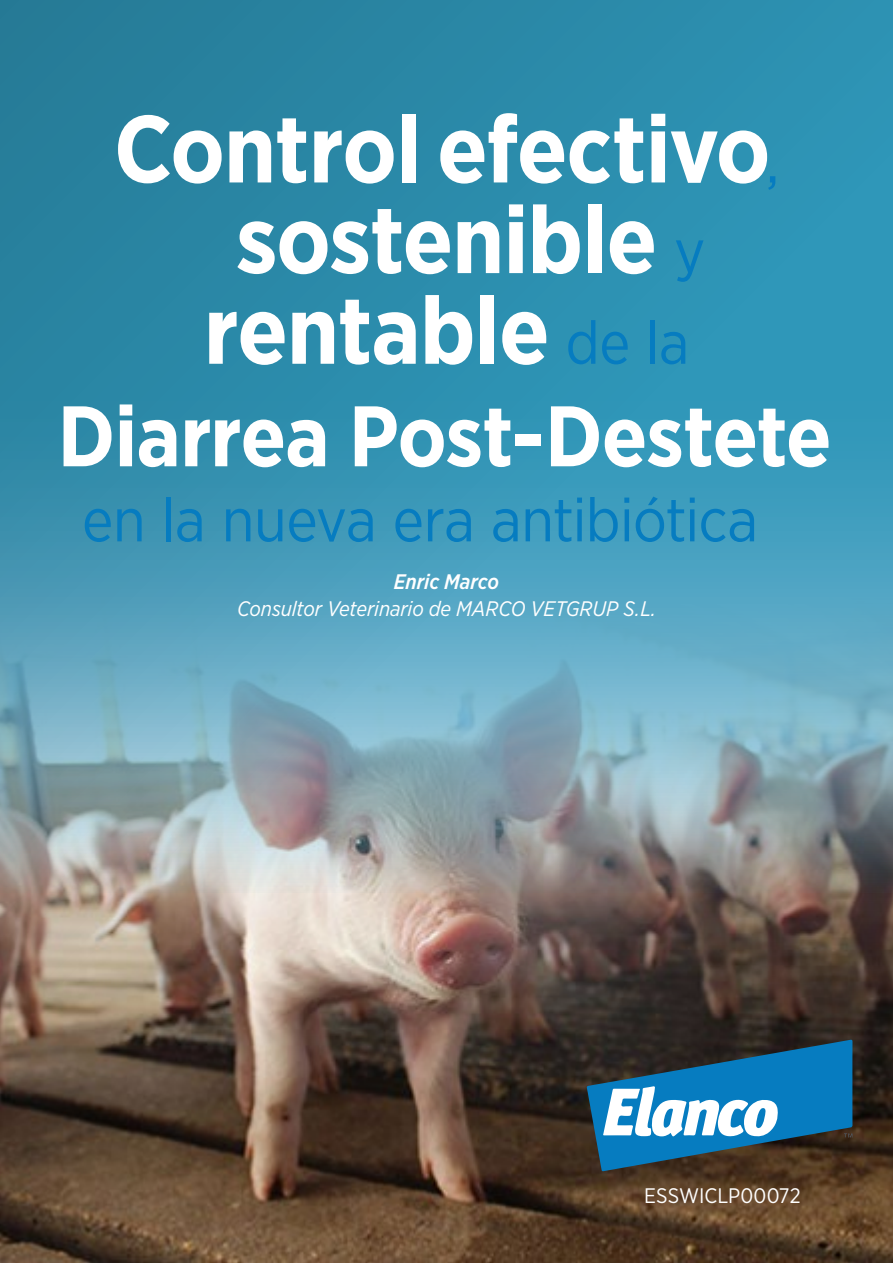
<style>
.page{position:relative;width:893px;height:1263px;background:#fff}
.page>*{position:absolute;margin:0;border:0;box-sizing:border-box;transform-origin:0 0}
.t1{font:700 95.1px/90.6px "Gotham Narrow";letter-spacing:-.015em;color:#fff;text-align:center}
.t2{font:700 85.65px "Gotham Narrow";letter-spacing:-.01em;color:#fff}
.t3{font:61.35px "Gotham Narrow";letter-spacing:-.015em;color:#067cc0}
.t4{font:italic 21px "Gotham Narrow";letter-spacing:-.005em;color:#fff}
.t5{font:21px "Gotham Narrow";color:#fff}
.t6{font:italic 500 21px "Gotham Narrow";letter-spacing:-.005em;color:#fff}
.s1{font-weight:400;font-size:60.45px;color:#067cc0}
</style>
<div class="page">
<img style="left:0;top:0;width:893px;height:1263px">
<h1 class="t1" style="left:114px;top:103px;width:667px">Control efectivo<span class="s1">, </span>sostenible rentable <span class="s1">de la</span></h1>
<h3 class="t3" style="left:674px;top:213px;width:33px">y</h3>
<h2 class="t2" style="left:58px;top:381px;width:775px">Diarrea Post-Destete</h2>
<h3 class="t3" style="left:82px;top:482px;width:678px">en la nueva era antibiótica</h3>
<p class="t6" style="left:394px;top:568px;width:107px">Enric Marco</p>
<p class="t4" style="left:237px;top:595px;width:421px">Consultor Veterinario de MARCO VETGRUP S.L.</p>
<p class="t5" style="left:644px;top:1183px;width:158px">ESSWICLP00072</p>
</div>
